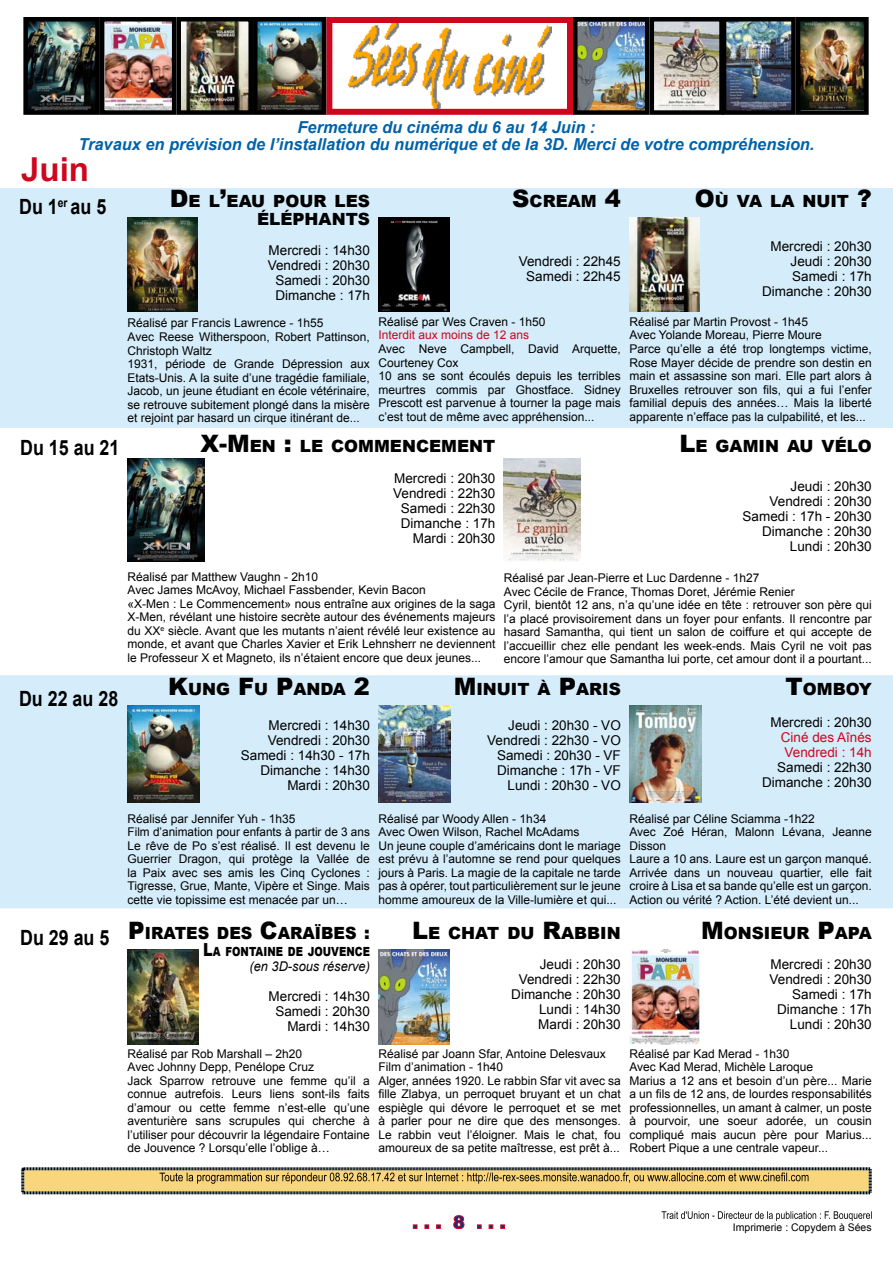
<style>
.page{position:relative;width:893px;height:1263px;background:#fff}
.page>*{position:absolute;margin:0;border:0;box-sizing:border-box;transform-origin:0 0}
.t1{font:700 33px "Arial";color:#cd071e}
.t2{font:700 21px "Arial";color:#000;scale:.85 1}
.t3{font:900 16.8px/18px "Arial";color:#000;text-align:right}
.t4{font:900 16.8px "Arial";color:#000;scale:.95 1}
.t5{font:italic 700 16.5px/16.5px "Arial";color:#0062a9;text-align:center}
.t6{font:13.5px/15px "Arial";color:#000;text-align:right}
.t7{font:13.5px/15px "Arial";color:#cd071e}
.t8{font:italic 13.5px "Arial";color:#000;scale:.95 1}
.t9{font:900 12.6px "Arial";color:#000;scale:.8 1}
.t10{font:12px/13.5px "Arial";color:#000}
.t11{font:12px "Arial";color:#cd071e}
.t12{font:10.5px "Arial";color:#000}
.s1{font-size:24px}
.s2{font-size:18px}
</style>
<div class="page">
<img style="left:348px;top:24px;width:203px;height:84px">
<div style="left:326px;top:17px;width:247px;height:98px;border:6px solid #cd071e"></div>
<svg style="left:21px;top:1167px;width:851px;height:28px;background:#c0ab6f"></svg>
<svg style="left:413px;top:1215px;width:92px;height:14px"></svg>
<img style="left:28px;top:22px;width:67px;height:88px">
<div style="left:23px;top:17px;width:77px;height:98px;border:4px solid #000"></div>
<img style="left:105px;top:22px;width:66px;height:88px">
<div style="left:100px;top:17px;width:76px;height:98px;border:4px solid #000"></div>
<img style="left:181px;top:22px;width:67px;height:88px">
<div style="left:176px;top:17px;width:77px;height:98px;border:4px solid #000"></div>
<img style="left:258px;top:22px;width:63px;height:88px">
<div style="left:253px;top:17px;width:73px;height:98px;border:4px solid #000"></div>
<img style="left:801px;top:22px;width:63px;height:88px">
<div style="left:796px;top:17px;width:73px;height:98px;border:4px solid #000"></div>
<img style="left:727px;top:22px;width:64px;height:88px">
<div style="left:722px;top:17px;width:74px;height:98px;border:4px solid #000"></div>
<img style="left:654px;top:22px;width:65px;height:88px">
<div style="left:649px;top:17px;width:75px;height:98px;border:4px solid #000"></div>
<img style="left:578px;top:22px;width:66px;height:88px">
<div style="left:573px;top:17px;width:76px;height:98px;border:4px solid #000"></div>
<svg style="left:662px;top:1211px;width:210px;height:10px"></svg>
<div style="left:0;top:188px;width:893px;height:239px;background:#d5edfa"></div>
<div style="left:0;top:675px;width:893px;height:234px;background:#d5edfa"></div>
<img style="left:128px;top:218px;width:70px;height:93px">
<img style="left:378px;top:218px;width:71px;height:94px">
<img style="left:629px;top:218px;width:70px;height:93px">
<img style="left:128px;top:459px;width:77px;height:103px">
<img style="left:503px;top:459px;width:78px;height:103px">
<img style="left:128px;top:706px;width:72px;height:96px">
<img style="left:378px;top:706px;width:73px;height:96px">
<img style="left:629px;top:706px;width:73px;height:97px">
<img style="left:128px;top:950px;width:70px;height:94px">
<img style="left:378px;top:950px;width:71px;height:94px">
<img style="left:629px;top:950px;width:71px;height:94px">
<h3 class="t5" style="left:79px;top:120px;width:737px">Fermeture du cinéma du 6 au 14 Juin :<br>Travaux en prévision de l’installation du numérique et de la 3D. Merci de votre compréhension.</h3>
<h1 class="t1" style="left:21px;top:147px;width:69px">Juin</h1>
<h2 class="t2" style="left:19px;top:193px;width:104px">Du 1<sup>er</sup> au 5</h2>
<h3 class="t3" style="left:170px;top:192px;width:201px"><span class="s1">D</span>E L<span class="s1">’</span>EAU POUR LES<br>ÉLÉPHANTS</h3>
<p class="t6" style="left:268px;top:243px;width:104px;text-align:center">Mercredi : 14h30<br>Vendredi : 20h30<br>Samedi : 20h30<br>Dimanche : 17h</p>
<p class="t10" style="left:128px;top:317px;width:244px">Réalisé par Francis Lawrence - 1h55<br>Avec Reese Witherspoon, Robert Pattinson, Christoph Waltz<br>1931, période de Grande Dépression aux Etats-Unis. A la suite d’une tragédie familiale, Jacob, un jeune étudiant en école vétérinaire, se retrouve subitement plongé dans la misère et rejoint par hasard un cirque itinérant de...</p>
<h3 class="t3" style="left:512px;top:192px;width:110px"><span class="s1">S</span>CREAM <span class="s1">4</span></h3>
<p class="t6" style="left:519px;top:254px;width:104px;text-align:center">Vendredi : 22h45<br>Samedi : 22h45</p>
<p class="t10" style="left:378px;top:315px;width:169px">Réalisé par Wes Craven - 1h50</p>
<p class="t11" style="left:378px;top:327px;width:152px">Interdit aux moins de 12 ans</p>
<p class="t10" style="left:378px;top:342px;width:244px">Avec Neve Campbell, David Arquette, Courteney Cox<br>10 ans se sont écoulés depuis les terribles meurtres commis par Ghostface. Sidney Prescott est parvenue à tourner la page mais c’est tout de même avec appréhension...</p>
<h3 class="t3" style="left:695px;top:192px;width:178px"><span class="s1">O</span>Ù VA LA NUIT <span class="s1">?</span></h3>
<p class="t6" style="left:762px;top:239px;width:111px">Mercredi : 20h30<br>Jeudi : 20h30<br>Samedi : 17h<br>Dimanche : 20h30</p>
<p class="t10" style="left:629px;top:315px;width:244px">Réalisé par Martin Provost - 1h45<br>Avec Yolande Moreau, Pierre Moure<br>Parce qu’elle a été trop longtemps victime, Rose Mayer décide de prendre son destin en main et assassine son mari. Elle part alors à Bruxelles retrouver son fils, qui a fui l’enfer familial depuis des années… Mais la liberté apparente n’efface pas la culpabilité, et les...</p>
<h2 class="t2" style="left:20px;top:434px;width:118px">Du 15 au 21</h2>
<h3 class="t3" style="left:200px;top:436px;width:297px"><span class="s1">X-M</span>EN <span class="s1">:</span> LE COMMENCEMENT</h3>
<p class="t6" style="left:393px;top:471px;width:104px">Mercredi : 20h30<br>Vendredi : 22h30<br>Samedi : 22h30<br>Dimanche : 17h<br>Mardi : 20h30</p>
<p class="t10" style="left:128px;top:570px;width:369px">Réalisé par Matthew Vaughn - 2h10<br>Avec James McAvoy, Michael Fassbender, Kevin Bacon<br>«X-Men : Le Commencement» nous entraîne aux origines de la saga X-Men, révélant une histoire secrète autour des événements majeurs du XX<sup>e</sup> siècle. Avant que les mutants n’aient révélé leur existence au monde, et avant que Charles Xavier et Erik Lehnsherr ne deviennent le Professeur X et Magneto, ils n’étaient encore que deux jeunes...</p>
<h3 class="t3" style="left:679px;top:436px;width:194px"><span class="s1">L</span>E GAMIN AU VÉLO</h3>
<p class="t6" style="left:743px;top:479px;width:131px">Jeudi : 20h30<br>Vendredi : 20h30<br>Samedi : 17h - 20h30<br>Dimanche : 20h30<br>Lundi : 20h30</p>
<p class="t10" style="left:504px;top:572px;width:369px">Réalisé par Jean-Pierre et Luc Dardenne - 1h27<br>Avec Cécile de France, Thomas Doret, Jérémie Renier<br>Cyril, bientôt 12 ans, n’a qu’une idée en tête : retrouver son père qui l’a placé provisoirement dans un foyer pour enfants. Il rencontre par hasard Samantha, qui tient un salon de coiffure et qui accepte de l’accueillir chez elle pendant les week-ends. Mais Cyril ne voit pas encore l’amour que Samantha lui porte, cet amour dont il a pourtant...</p>
<h2 class="t2" style="left:19px;top:684px;width:118px">Du 22 au 28</h2>
<h2 class="t2" style="left:20px;top:924px;width:107px">Du 29 au 5</h2>
<h3 class="t3" style="left:168px;top:679px;width:203px"><span class="s1">K</span>UNG <span class="s1">F</span>U <span class="s1">P</span>ANDA <span class="s1">2</span></h3>
<p class="t6" style="left:241px;top:717px;width:131px">Mercredi : 14h30<br>Vendredi : 20h30<br>Samedi : 14h30 - 17h<br>Dimanche : 14h30<br>Mardi : 20h30</p>
<p class="t10" style="left:128px;top:812px;width:244px">Réalisé par Jennifer Yuh - 1h35<br>Film d’animation pour enfants à partir de 3 ans Le rêve de Po s’est réalisé. Il est devenu le Guerrier Dragon, qui protège la Vallée de la Paix avec ses amis les Cinq Cyclones :<br>Tigresse, Grue, Mante, Vipère et Singe. Mais cette vie topissime est menacée par un…</p>
<h3 class="t4" style="left:128px;top:921px;width:256px"><span class="s1">P</span>IRATES DES <span class="s1">C</span>ARAÏBES <span class="s2">:</span></h3>
<p class="t9" style="left:203px;top:942px;width:210px"><span class="s2">L</span>A FONTAINE DE JOUVENCE</p>
<p class="t8" style="left:249px;top:957px;width:128px">(en 3D-sous réserve)</p>
<p class="t6" style="left:269px;top:989px;width:103px">Mercredi : 14h30<br>Samedi : 20h30<br>Mardi : 14h30</p>
<p class="t10" style="left:128px;top:1047px;width:244px">Réalisé par Rob Marshall – 2h20<br>Avec Johnny Depp, Penélope Cruz<br>Jack Sparrow retrouve une femme qu’il a connue autrefois. Leurs liens sont-ils faits d’amour ou cette femme n’est-elle qu’une aventurière sans scrupules qui cherche à l’utiliser pour découvrir la légendaire Fontaine de Jouvence ? Lorsqu’elle l’oblige à…</p>
<h3 class="t3" style="left:454px;top:679px;width:169px"><span class="s1">M</span>INUIT À <span class="s1">P</span>ARIS</h3>
<p class="t6" style="left:487px;top:717px;width:135px">Jeudi : 20h30 - VO<br>Vendredi : 22h30 - VO<br>Samedi : 20h30 - VF<br>Dimanche : 17h - VF<br>Lundi : 20h30 - VO</p>
<p class="t10" style="left:378px;top:812px;width:244px">Réalisé par Woody Allen - 1h34<br>Avec Owen Wilson, Rachel McAdams<br>Un jeune couple d’américains dont le mariage est prévu à l’automne se rend pour quelques jours à Paris. La magie de la capitale ne tarde pas à opérer, tout particulièrement sur le jeune homme amoureux de la Ville-lumière et qui...</p>
<h3 class="t3" style="left:412px;top:924px;width:210px"><span class="s1">L</span>E CHAT DU <span class="s1">R</span>ABBIN</h3>
<p class="t6" style="left:511px;top:957px;width:111px">Jeudi : 20h30<br>Vendredi : 22h30<br>Dimanche : 20h30<br>Lundi : 14h30<br>Mardi : 20h30</p>
<p class="t10" style="left:378px;top:1047px;width:244px">Réalisé par Joann Sfar, Antoine Delesvaux Film d’animation - 1h40<br>Alger, années 1920. Le rabbin Sfar vit avec sa fille Zlabya, un perroquet bruyant et un chat espiègle qui dévore le perroquet et se met à parler pour ne dire que des mensonges.<br>Le rabbin veut l’éloigner. Mais le chat, fou amoureux de sa petite maîtresse, est prêt à...</p>
<h3 class="t3" style="left:785px;top:679px;width:88px"><span class="s1">T</span>OMBOY</h3>
<p class="t6" style="left:770px;top:714px;width:103px">Mercredi : 20h30</p>
<p class="t7" style="left:781px;top:729px;width:92px">Ciné des Aînés<br>Vendredi : 14h</p>
<p class="t6" style="left:762px;top:759px;width:111px">Samedi : 22h30<br>Dimanche : 20h30</p>
<p class="t10" style="left:629px;top:812px;width:244px">Réalisé par Céline Sciamma -1h22<br>Avec Zoé Héran, Malonn Lévana, Jeanne Disson<br>Laure a 10 ans. Laure est un garçon manqué.<br>Arrivée dans un nouveau quartier, elle fait croire à Lisa et sa bande qu’elle est un garçon.<br>Action ou vérité ? Action. L’été devient un...</p>
<h3 class="t3" style="left:701px;top:924px;width:172px"><span class="s1">M</span>ONSIEUR <span class="s1">P</span>APA</h3>
<p class="t6" style="left:770px;top:957px;width:104px">Mercredi : 20h30<br>Vendredi : 20h30<br>Samedi : 17h<br>Dimanche : 17h<br>Lundi : 20h30</p>
<p class="t10" style="left:629px;top:1047px;width:244px">Réalisé par Kad Merad - 1h30<br>Avec Kad Merad, Michèle Laroque<br>Marius a 12 ans et besoin d’un père... Marie a un fils de 12 ans, de lourdes responsabilités professionnelles, un amant à calmer, un poste à pourvoir, une soeur adorée, un cousin compliqué mais aucun père pour Marius...<br>Robert Pique a une centrale vapeur...</p>
<p class="t12" style="left:733px;top:1220px;width:140px">Imprimerie : Copydem à Sées</p>
</div>
